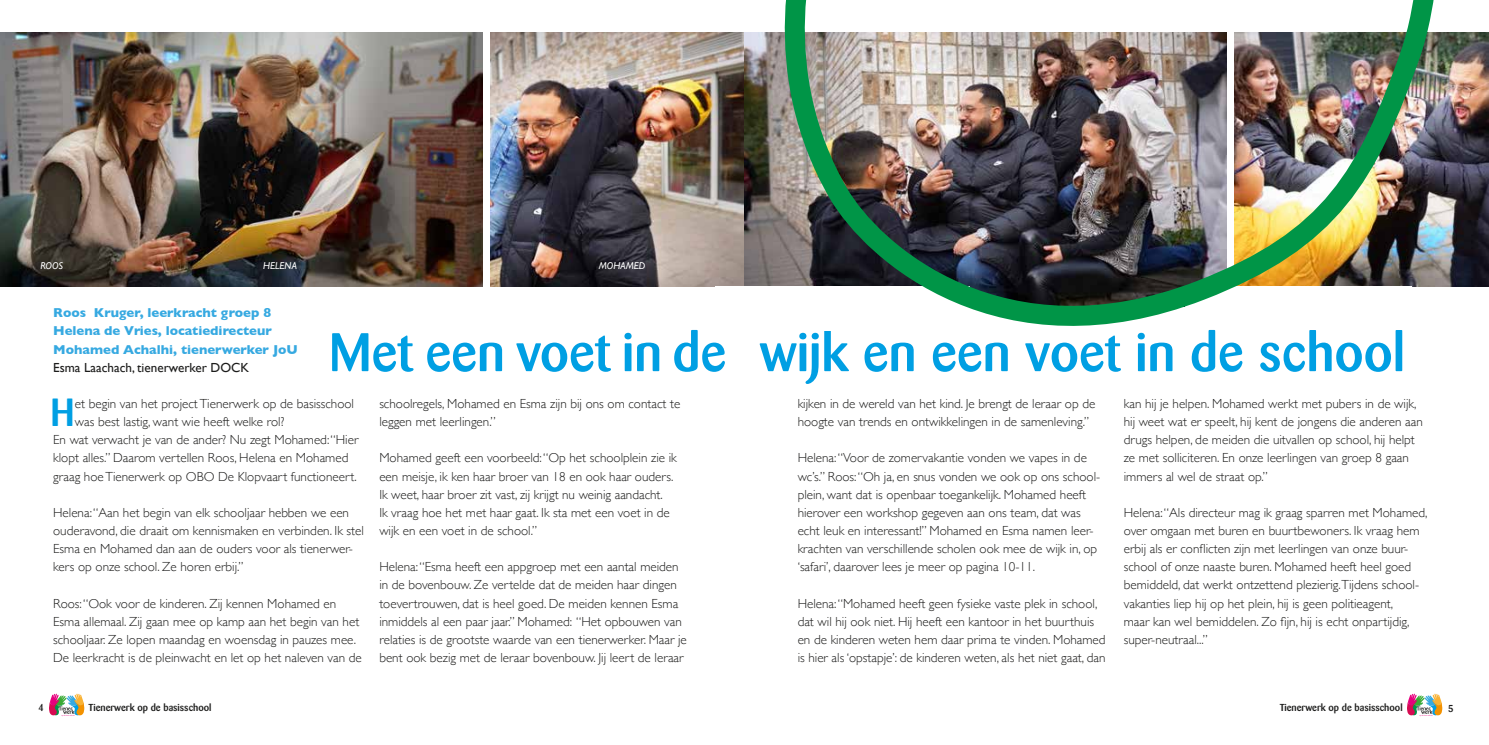
<style>
.page{position:relative;width:1489px;height:745px;background:#fff}
.page>*{position:absolute;margin:0;border:0;box-sizing:border-box;transform-origin:0 0}
.t1{font:500 53.75px "Barmeno";color:#009fe3}
.t2{font:500 38.75px "Barmeno";color:#009fe3}
.t3{font:300 13.12px/18.1px "Gill Sans";color:#1c1c1b}
.t4{font:700 13.12px/18.1px "Gill Sans";color:#36a9e1}
.t5{font:13.12px "Gill Sans";color:#1c1c1b}
.t6{font:500 10px "Barmeno";color:#1c1c1b}
.t7{font:italic 10px "Gill Sans";color:#fff}
</style>
<div class="page">
<svg style="left:49px;top:693px;width:35px;height:22px"></svg>
<svg style="left:1407px;top:693px;width:35px;height:22px"></svg>
<img style="left:0;top:33px;width:482px;height:253px">
<img style="left:490px;top:33px;width:254px;height:253px">
<img style="left:1452px;top:33px;width:36px;height:253px">
<img style="left:744px;top:0;width:708px;height:326px">
<p class="t7" style="left:40px;top:259px;width:24px">ROOS</p>
<p class="t7" style="left:263px;top:259px;width:35px">HELENA</p>
<p class="t7" style="left:598px;top:259px;width:48px">MOHAMED</p>
<p class="t4" style="left:53px;top:303px;width:246px">Roos Kruger, leerkracht groep 8<br>Helena de Vries, locatiedirecteur<br>Mohamed Achalhi, tienerwerker JoU</p>
<p class="t5" style="left:53px;top:359px;width:197px">Esma Laachach, tienerwerker DOCK</p>
<h2 class="t2" style="left:51px;top:389px;width:26px">H</h2>
<p class="t3" style="left:75px;top:394px;width:281px">et begin van het project Tienerwerk op de basisschool</p>
<h1 class="t1" style="left:329px;top:320px;width:1077px">Met een voet in de wijk en een voet in de school</h1>
<p class="t3" style="left:379px;top:394px;width:302px">schoolregels, Mohamed en Esma zijn bij ons om contact te leggen met leerlingen.’’</p>
<p class="t3" style="left:379px;top:448px;width:299px">Mohamed geeft een voorbeeld: “Op het schoolplein zie ik een meisje, ik ken haar broer van 18 en ook haar ouders.<br>Ik weet, haar broer zit vast, zij krijgt nu weinig aandacht.<br>Ik vraag hoe het met haar gaat. Ik sta met een voet in de wijk en een voet in de school.’’</p>
<p class="t3" style="left:379px;top:557px;width:309px">Helena: “Esma heeft een appgroep met een aantal meiden in de bovenbouw. Ze vertelde dat de meiden haar dingen toevertrouwen, dat is heel goed. De meiden kennen Esma inmiddels al een paar jaar.’’ Mohamed: “Het opbouwen van relaties is de grootste waarde van een tienerwerker. Maar je bent ook bezig met de leraar bovenbouw. Jij leert de leraar</p>
<p class="t3" style="left:1123px;top:394px;width:300px">kan hij je helpen. Mohamed werkt met pubers in de wijk, hij weet wat er speelt, hij kent de jongens die anderen aan drugs helpen, de meiden die uitvallen op school, hij helpt ze met solliciteren. En onze leerlingen van groep 8 gaan immers al wel de straat op.’’</p>
<p class="t3" style="left:1123px;top:502px;width:305px">Helena: “Als directeur mag ik graag sparren met Mohamed, over omgaan met buren en buurtbewoners. Ik vraag hem erbij als er conflicten zijn met leerlingen van onze buur&shy;school of onze naaste buren. Mohamed heeft heel goed bemiddeld, dat werkt ontzettend plezierig.Tijdens school&shy;vakanties liep hij op het plein, hij is geen politieagent,<br>maar kan wel bemiddelen. Zo fijn, hij is echt onpartijdig, super-neutraal...’’</p>
<p class="t3" style="left:797px;top:394px;width:299px">kijken in de wereld van het kind. Je brengt de leraar op de hoogte van trends en ontwikkelingen in de samenleving.’’</p>
<p class="t3" style="left:797px;top:448px;width:304px">Helena: “Voor de zomervakantie vonden we vapes in de wc’s.’’ Roos: “Oh ja, en snus vonden we ook op ons school&shy;plein, want dat is openbaar toegankelijk. Mohamed heeft hierover een workshop gegeven aan ons team, dat was echt leuk en interessant!’’ Mohamed en Esma namen leer&shy;krachten van verschillende scholen ook mee de wijk in, op ‘safari’, daarover lees je meer op pagina 10-11.</p>
<p class="t3" style="left:797px;top:593px;width:309px">Helena: “Mohamed heeft geen fysieke vaste plek in school, dat wil hij ook niet. Hij heeft een kantoor in het buurthuis en de kinderen weten hem daar prima te vinden. Mohamed is hier als ‘opstapje’: de kinderen weten, als het niet gaat, dan</p>
<p class="t3" style="left:75px;top:412px;width:211px">was best lastig, want wie heeft welke rol?</p>
<p class="t3" style="left:53px;top:430px;width:307px">En wat verwacht je van de ander? Nu zegt Mohamed: “Hier</p>
<p class="t3" style="left:53px;top:448px;width:297px">klopt alles.’’ Daarom vertellen Roos, Helena en Mohamed</p>
<p class="t3" style="left:53px;top:466px;width:305px">graag hoe Tienerwerk op OBO De Klopvaart functioneert.</p>
<p class="t3" style="left:53px;top:502px;width:312px">Helena: “Aan het begin van elk schooljaar hebben we een ouderavond, die draait om kennismaken en verbinden. Ik stel Esma en Mohamed dan aan de ouders voor als tienerwer&shy;kers op onze school. Ze horen erbij.’’</p>
<p class="t3" style="left:53px;top:593px;width:310px">Roos: “Ook voor de kinderen. Zij kennen Mohamed en Esma allemaal. Zij gaan mee op kamp aan het begin van het schooljaar. Ze lopen maandag en woensdag in pauzes mee.<br>De leerkracht is de pleinwacht en let op het naleven van de</p>
<p class="t6" style="left:39px;top:700px;width:7px">4</p>
<p class="t6" style="left:89px;top:700px;width:124px">Tienerwerk op de basisschool</p>
<p class="t6" style="left:1279px;top:700px;width:124px">Tienerwerk op de basisschool</p>
<p class="t6" style="left:1447px;top:702px;width:7px">5</p>
</div>
